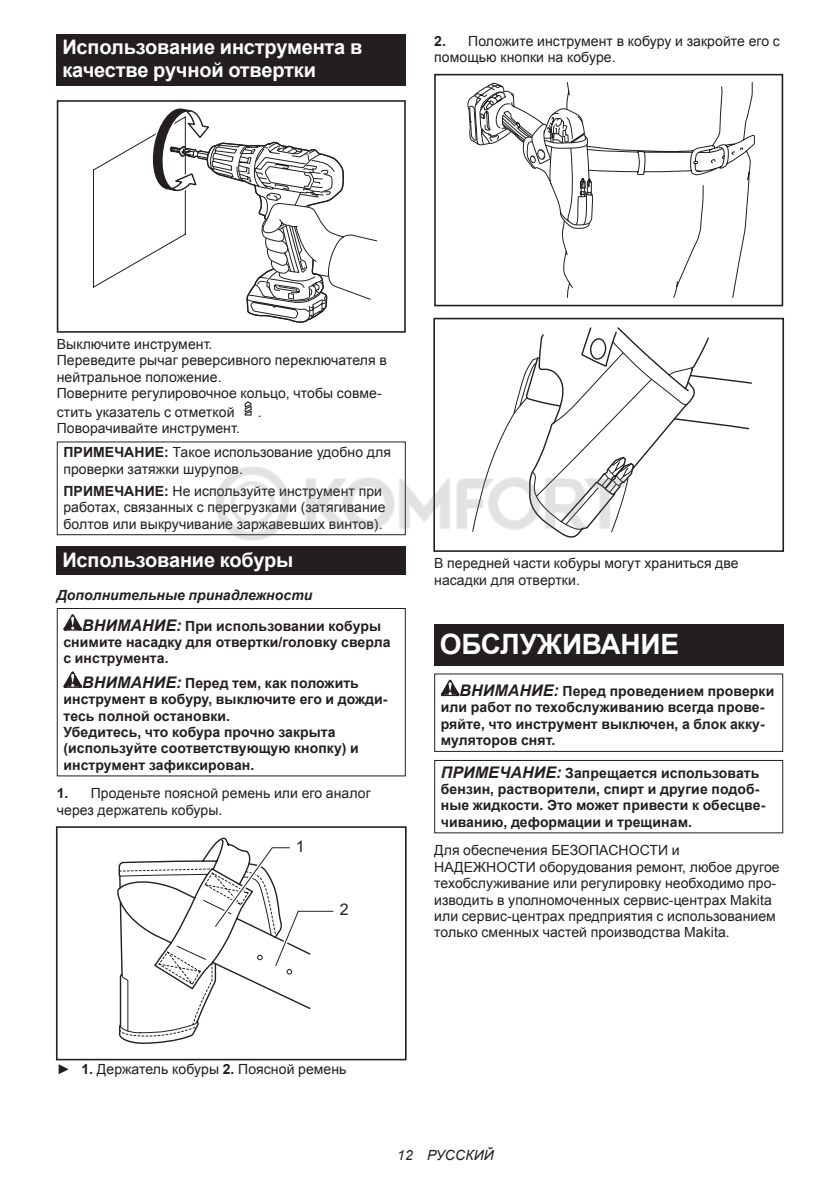
<style>
.page{position:relative;width:840px;height:1191px;background:#fff}
.page>*{position:absolute;margin:0;border:0;box-sizing:border-box;transform-origin:0 0}
.t1{font:700 28px "Arial";letter-spacing:-.01em;color:#fff}
.t2{font:700 20px/23.4px "Arial";letter-spacing:-.01em;color:#fff}
.t3{font:16px "Arial";color:#231f20}
.t4{font:14px/16.4px "Arial";letter-spacing:.005em;color:#231f20}
.t5{font:700 14px/16.4px "Arial";letter-spacing:.005em;color:#231f20}
.t6{font:italic 700 14px/30.6px "Arial";letter-spacing:.005em;color:#231f20}
.t7{font:italic 14px "Arial";letter-spacing:.005em;color:#231f20}
.s1{font-weight:700}
.s2{font-size:16px}
.s3{font-style:normal}
.s4{font-style:italic;font-size:16px}
</style>
<div class="page">
<div style="left:57px;top:34px;width:348px;height:52px;background:#231f20"></div>
<svg style="left:93px;top:136px;width:58px;height:152px"></svg>
<svg style="left:151px;top:108px;width:226px;height:215px"></svg>
<div style="left:57px;top:100px;width:348px;height:233px;border:2px solid #231f20"></div>
<svg style="left:244px;top:401px;width:8px;height:15px"></svg>
<div style="left:57px;top:441px;width:348px;height:94px;border:1px solid #231f20"></div>
<div style="left:57px;top:546px;width:348px;height:29px;background:#231f20"></div>
<svg style="left:63px;top:614px;width:19px;height:16px"></svg>
<svg style="left:63px;top:671px;width:19px;height:17px"></svg>
<div style="left:57px;top:608px;width:348px;height:168px;border:1px solid #231f20"></div>
<div style="left:56px;top:826px;width:350px;height:234px;border:2px solid #231f20"></div>
<svg style="left:117px;top:837px;width:217px;height:207px"></svg>
<svg style="left:562px;top:82px;width:192px;height:216px"></svg>
<svg style="left:467px;top:83px;width:126px;height:147px"></svg>
<div style="left:434px;top:74px;width:348px;height:232px;border:2px solid #231f20"></div>
<svg style="left:492px;top:327px;width:260px;height:151px"></svg>
<div style="left:433px;top:318px;width:350px;height:234px;border:2px solid #231f20"></div>
<div style="left:434px;top:624px;width:348px;height:41px;background:#231f20"></div>
<svg style="left:440px;top:679px;width:19px;height:17px"></svg>
<div style="left:434px;top:673px;width:348px;height:79px;border:1px solid #231f20"></div>
<div style="left:434px;top:760px;width:348px;height:73px;border:1px solid #231f20"></div>
<img style="left:210px;top:457px;width:419px;height:92px">
<h2 class="t2" style="left:62px;top:36px;width:301px">Использование инструмента в качестве ручной отвертки</h2>
<p class="t4" style="left:434px;top:33px;width:347px"><span class="s1">2.</span> Положите инструмент в кобуру и закройте его с помощью кнопки на кобуре.</p>
<p class="t4" style="left:57px;top:336px;width:331px">Выключите инструмент.<br>Переведите рычаг реверсивного переключателя в нейтральное положение.<br>Поверните регулировочное кольцо, чтобы совме-</p>
<p class="t4" style="left:57px;top:404px;width:179px">стить указатель с отметкой</p>
<p class="t4" style="left:257px;top:404px;width:5px">.</p>
<p class="t4" style="left:63px;top:417px;width:329px;line-height:23.8px;text-indent:-7px">Поворачивайте инструмент.<br><span class="s1">ПРИМЕЧАНИЕ:</span> Такое использование удобно для</p>
<p class="t4" style="left:63px;top:458px;width:320px;line-height:22px">проверки затяжки шурупов.<br><span class="s1">ПРИМЕЧАНИЕ:</span> Не используйте инструмент при</p>
<p class="t4" style="left:63px;top:499px;width:323px">работах, связанных с перегрузками (затягивание болтов или выкручивание заржавевших винтов).</p>
<h2 class="t2" style="left:62px;top:548px;width:232px">Использование кобуры</h2>
<p class="t6" style="left:82px;top:580px;width:300px;text-indent:-25px">Дополнительные принадлежности<br><span class="s2">ВНИМАНИЕ:</span> <span class="s3">При использовании кобуры</span></p>
<p class="t5" style="left:63px;top:634px;width:328px">снимите насадку для отвертки/головку сверла с инструмента.</p>
<p class="t5" style="left:63px;top:675px;width:325px;text-indent:19px"><span class="s4">ВНИМАНИЕ:</span> Перед тем, как положить инструмент в кобуру, выключите его и дожди&shy;тесь полной остановки.<br>Убедитесь, что кобура прочно закрыта (используйте соответствующую кнопку) и инструмент зафиксирован.</p>
<p class="t4" style="left:57px;top:785px;width:315px"><span class="s1">1.</span> Проденьте поясной ремень или его аналог через держатель кобуры.</p>
<p class="t3" style="left:296px;top:835px;width:10px">1</p>
<p class="t3" style="left:339px;top:899px;width:10px">2</p>
<p class="t4" style="left:434px;top:555px;width:306px">В передней части кобуры могут храниться две насадки для отвертки.</p>
<h1 class="t1" style="left:439px;top:625px;width:241px">ОБСЛУЖИВАНИЕ</h1>
<p class="t5" style="left:440px;top:683px;width:335px;text-indent:19px"><span class="s4">ВНИМАНИЕ:</span> Перед проведением проверки или работ по техобслуживанию всегда прове&shy;ряйте, что инструмент выключен, а блок акку&shy;муляторов снят.</p>
<p class="t5" style="left:440px;top:765px;width:326px"><span class="s4">ПРИМЕЧАНИЕ:</span> Запрещается использовать бензин, растворители, спирт и другие подоб&shy;ные жидкости. Это может привести к обесцве&shy;чиванию, деформации и трещинам.</p>
<p class="t4" style="left:434px;top:842px;width:347px">Для обеспечения БЕЗОПАСНОСТИ и НАДЕЖНОСТИ оборудования ремонт, любое другое техобслуживание или регулировку необходимо про&shy;изводить в уполномоченных сервис-центрах Makita или сервис-центрах предприятия с использованием только сменных частей производства Makita.</p>
<p class="t4" style="left:57px;top:1061px;width:291px">► <span class="s1">1.</span> Держатель кобуры <span class="s1">2.</span> Поясной ремень</p>
<p class="t7" style="left:397px;top:1146px;width:98px">12 РУССКИЙ</p>
</div>
